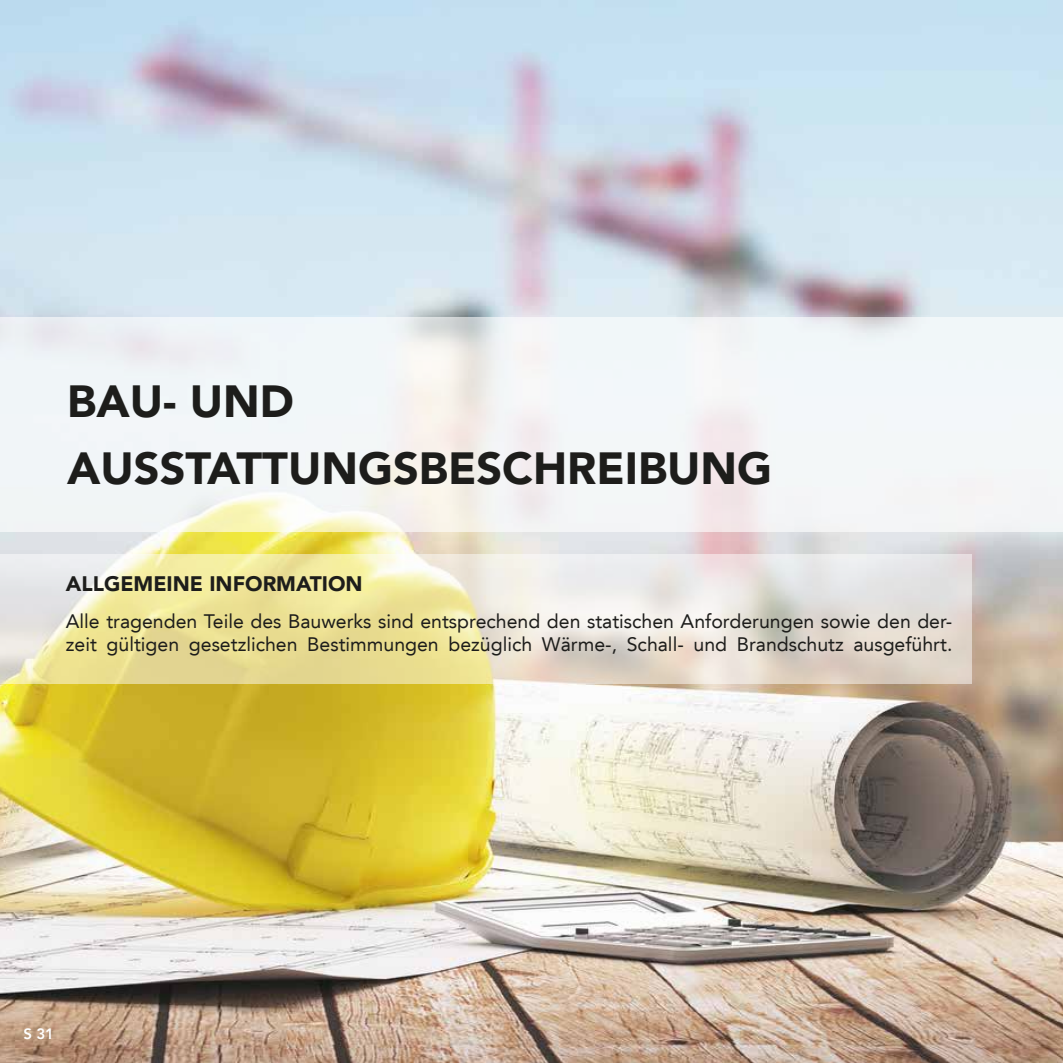
<style>
.page{position:relative;width:1063px;height:1063px;background:#fff}
.page>*{position:absolute;margin:0;border:0;box-sizing:border-box;transform-origin:0 0}
.t1{font:900 45px/67.5px "Avenir LT";color:#1d1d1b}
.t2{font:900 21px "Avenir LT";color:#1d1d1b}
.t3{font:19.5px/23.4px "Avenir LT";color:#1d1d1b}
.t4{font:800 15px "Avenir LT";color:#fff}
</style>
<div class="page">
<img style="left:0;top:0;width:1063px;height:1063px">
<svg style="left:0;top:317px;width:1063px;height:214px;fill:#f3f6f8"></svg>
<svg style="left:0;top:554px;width:972px;height:129px;background:#e9e2c1"></svg>
<h1 class="t1" style="left:67px;top:371px;width:707px">BAU- UND<br>AUSSTATTUNGSBESCHREIBUNG</h1>
<p class="t2" style="left:66px;top:576px;width:298px">ALLGEMEINE INFORMATION</p>
<p class="t3" style="left:66px;top:611px;width:888px">Alle tragenden Teile des Bauwerks sind entsprechend den statischen Anforderungen sowie den der&shy;zeit gültigen gesetzlichen Bestimmungen bezüglich Wärme-, Schall- und Brandschutz ausgeführt.</p>
<p class="t4" style="left:23px;top:1028px;width:32px">S 31</p>
<p class="t4" style="left:21px;top:1030px;width:23px">S 1</p>
</div>
